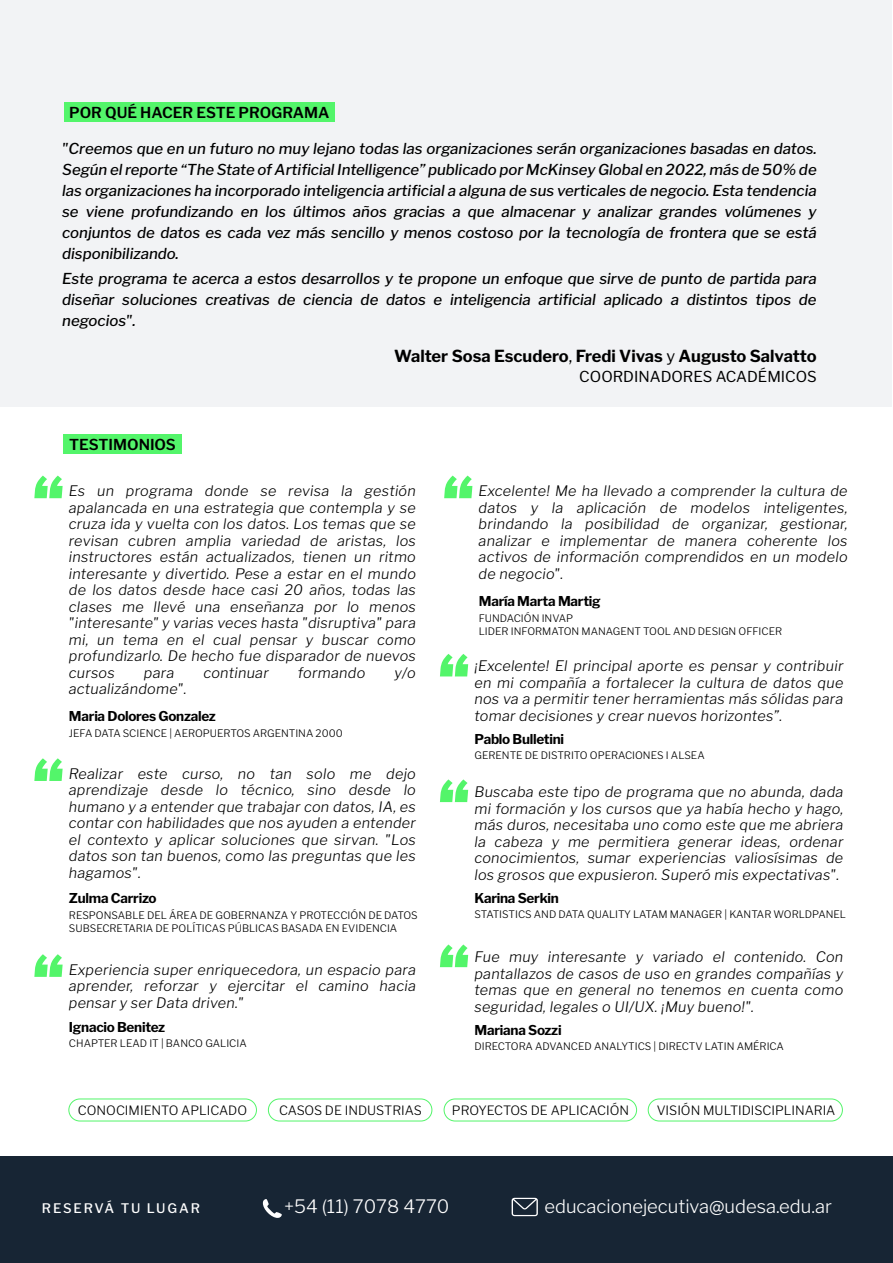
<style>
.page{position:relative;width:893px;height:1263px;background:#fff}
.page>*{position:absolute;margin:0;border:0;box-sizing:border-box;transform-origin:0 0}
.t1{font:300 18.3px "Libre Franklin";color:#fff}
.t2{font:700 16.5px "Libre Franklin";color:#000}
.t3{font:italic 500 15px/21px "Libre Franklin";color:#000;text-align:justify}
.t4{font:600 15px "Libre Franklin";color:#000}
.t5{font:15px "Libre Franklin";color:#000}
.t6{font:italic 300 14.4px/16.5px "Libre Franklin";letter-spacing:.02em;color:#000;text-align:justify}
.t7{font:700 13.5px "Libre Franklin";letter-spacing:-.02em;color:#000}
.t8{font:500 13.05px "Libre Franklin";letter-spacing:.14em;color:#fff}
.t9{font:300 12.75px "Libre Franklin";color:#000}
.t10{font:300 10.2px/12.8px "Libre Franklin";color:#000}
.s1{font-weight:400}
</style>
<div class="page">
<svg style="left:440px;top:654px;width:28px;height:22px"></svg>
<svg style="left:34px;top:476px;width:29px;height:22px"></svg>
<svg style="left:444px;top:476px;width:28px;height:22px"></svg>
<svg style="left:34px;top:758px;width:29px;height:23px"></svg>
<svg style="left:34px;top:954px;width:29px;height:23px"></svg>
<svg style="left:440px;top:944px;width:28px;height:23px"></svg>
<svg style="left:440px;top:779px;width:28px;height:23px"></svg>
<div style="left:0;top:0;width:892px;height:407px;background:#f2f3f5"></div>
<div style="left:68px;top:1098px;width:189px;height:23px;border:1px solid #53f56a;border-radius:11px"></div>
<div style="left:444px;top:1098px;width:193px;height:23px;border:1px solid #53f56a;border-radius:11px"></div>
<div style="left:648px;top:1098px;width:195px;height:23px;border:1px solid #53f56a;border-radius:11px"></div>
<div style="left:268px;top:1098px;width:164px;height:23px;border:1px solid #53f56a;border-radius:11px"></div>
<div style="left:0;top:1156px;width:893px;height:107px;background:#172534"></div>
<svg style="left:263px;top:1199px;width:19px;height:19px"></svg>
<svg style="left:512px;top:1198px;width:26px;height:18px"></svg>
<div style="left:64px;top:434px;width:118px;height:19px;background:#53f56a"></div>
<div style="left:64px;top:103px;width:270px;height:19px;background:#53f56a"></div>
<p class="t4" style="left:69px;top:101px;width:262px">POR QUÉ HACER ESTE PROGRAMA</p>
<p class="t3" style="left:62px;top:136px;width:756px">"Creemos que en un futuro no muy lejano todas las organizaciones serán organizaciones basadas en datos.<br>Según el reporte “The State of Artificial Intelligence” publicado por McKinsey Global en 2022, más de 50% de las organizaciones ha incorporado inteligencia artificial a alguna de sus verticales de negocio. Esta tendencia se viene profundizando en los últimos años gracias a que almacenar y analizar grandes volúmenes y conjuntos de datos es cada vez más sencillo y menos costoso por la tecnología de frontera que se está disponibilizando.</p>
<p class="t3" style="left:62px;top:267px;width:756px">Este programa te acerca a estos desarrollos y te propone un enfoque que sirve de punto de partida para diseñar soluciones creativas de ciencia de datos e inteligencia artificial aplicado a distintos tipos de negocios".</p>
<p class="t2" style="left:394px;top:343px;width:424px">Walter Sosa Escudero<span class="s1">,</span> Fredi Vivas <span class="s1">y</span> Augusto Salvatto</p>
<p class="t5" style="left:579px;top:364px;width:239px">COORDINADORES ACADÉMICOS</p>
<p class="t4" style="left:69px;top:432px;width:108px">TESTIMONIOS</p>
<p class="t6" style="left:69px;top:481px;width:349px">Es un programa donde se revisa la gestión apalancada en una estrategia que contempla y se cruza ida y vuelta con los datos. Los temas que se revisan cubren amplia variedad de aristas, los instructores están actualizados, tienen un ritmo interesante y divertido. Pese a estar en el mundo de los datos desde hace casi 20 años, todas las clases me llevé una enseñanza por lo menos "interesante" y varias veces hasta "disruptiva" para mi, un tema en el cual pensar y buscar como profundizarlo. De hecho fue disparador de nuevos cursos</p>
<p class="t6" style="left:144px;top:663px;width:32px">para</p>
<p class="t6" style="left:203px;top:663px;width:67px">continuar</p>
<p class="t6" style="left:298px;top:663px;width:69px">formando</p>
<p class="t6" style="left:394px;top:663px;width:23px">y/o</p>
<p class="t6" style="left:69px;top:679px;width:119px">actualizándome".</p>
<p class="t7" style="left:69px;top:705px;width:148px">Maria Dolores Gonzalez</p>
<p class="t10" style="left:69px;top:726px;width:275px">JEFA DATA SCIENCE | AEROPUERTOS ARGENTINA 2000</p>
<p class="t6" style="left:69px;top:764px;width:349px">Realizar este curso, no tan solo me dejo aprendizaje desde lo técnico, sino desde lo humano y a entender que trabajar con datos, IA, es contar con habilidades que nos ayuden a entender el contexto y aplicar soluciones que sirvan. "Los datos son tan buenos, como las preguntas que les hagamos".</p>
<p class="t7" style="left:69px;top:888px;width:89px">Zulma Carrizo</p>
<p class="t10" style="left:69px;top:908px;width:350px">RESPONSABLE DEL ÁREA DE GOBERNANZA Y PROTECCIÓN DE DATOS<br>SUBSECRETARIA DE POLÍTICAS PÚBLICAS BASADA EN EVIDENCIA</p>
<p class="t6" style="left:69px;top:960px;width:349px">Experiencia super enriquecedora, un espacio para aprender, reforzar y ejercitar el camino hacia pensar y ser Data driven."</p>
<p class="t7" style="left:69px;top:1016px;width:98px">Ignacio Benitez</p>
<p class="t10" style="left:69px;top:1036px;width:179px">CHAPTER LEAD IT | BANCO GALICIA</p>
<p class="t6" style="left:479px;top:481px;width:370px">Excelente! Me ha llevado a comprender la cultura de datos y la aplicación de modelos inteligentes, brindando la posibilidad de organizar, gestionar, analizar e implementar de manera coherente los activos de información comprendidos en un modelo de negocio".</p>
<p class="t7" style="left:479px;top:591px;width:124px">María Marta Martig</p>
<p class="t10" style="left:479px;top:611px;width:305px">FUNDACIÓN INVAP<br>LIDER INFORMATON MANAGENT TOOL AND DESIGN OFFICER</p>
<p class="t6" style="left:474px;top:657px;width:370px">¡Excelente! El principal aporte es pensar y contribuir en mi compañía a fortalecer la cultura de datos que nos va a permitir tener herramientas más sólidas para tomar decisiones y crear nuevos horizontes”.</p>
<p class="t7" style="left:475px;top:728px;width:91px">Pablo Bulletini</p>
<p class="t10" style="left:475px;top:748px;width:232px">GERENTE DE DISTRITO OPERACIONES I ALSEA</p>
<p class="t6" style="left:474px;top:782px;width:370px">Buscaba este tipo de programa que no abunda, dada mi formación y los cursos que ya había hecho y hago, más duros, necesitaba uno como este que me abriera la cabeza y me permitiera generar ideas, ordenar conocimientos, sumar experiencias valiosísimas de los grosos que expusieron. Superó mis expectativas".</p>
<p class="t7" style="left:475px;top:888px;width:86px">Karina Serkin</p>
<p class="t10" style="left:475px;top:907px;width:373px">STATISTICS AND DATA QUALITY LATAM MANAGER | KANTAR WORLDPANEL</p>
<p class="t6" style="left:474px;top:947px;width:370px">Fue muy interesante y variado el contenido. Con pantallazos de casos de uso en grandes compañías y temas que en general no tenemos en cuenta como seguridad, legales o UI/UX. ¡Muy bueno!".</p>
<p class="t7" style="left:475px;top:1019px;width:89px">Mariana Sozzi</p>
<p class="t10" style="left:475px;top:1038px;width:311px">DIRECTORA ADVANCED ANALYTICS | DIRECTV LATIN AMÉRICA</p>
<p class="t9" style="left:78px;top:1100px;width:171px">CONOCIMIENTO APLICADO</p>
<p class="t9" style="left:279px;top:1100px;width:144px">CASOS DE INDUSTRIAS</p>
<p class="t9" style="left:452px;top:1100px;width:179px">PROYECTOS DE APLICACIÓN</p>
<p class="t9" style="left:657px;top:1100px;width:180px">VISIÓN MULTIDISCIPLINARIA</p>
<p class="t8" style="left:42px;top:1197px;width:159px">RESERVÁ TU LUGAR</p>
<p class="t1" style="left:284px;top:1191px;width:167px">+54 (11) 7078 4770</p>
<p class="t1" style="left:544px;top:1191px;width:289px">educacionejecutiva@udesa.edu.ar</p>
</div>
